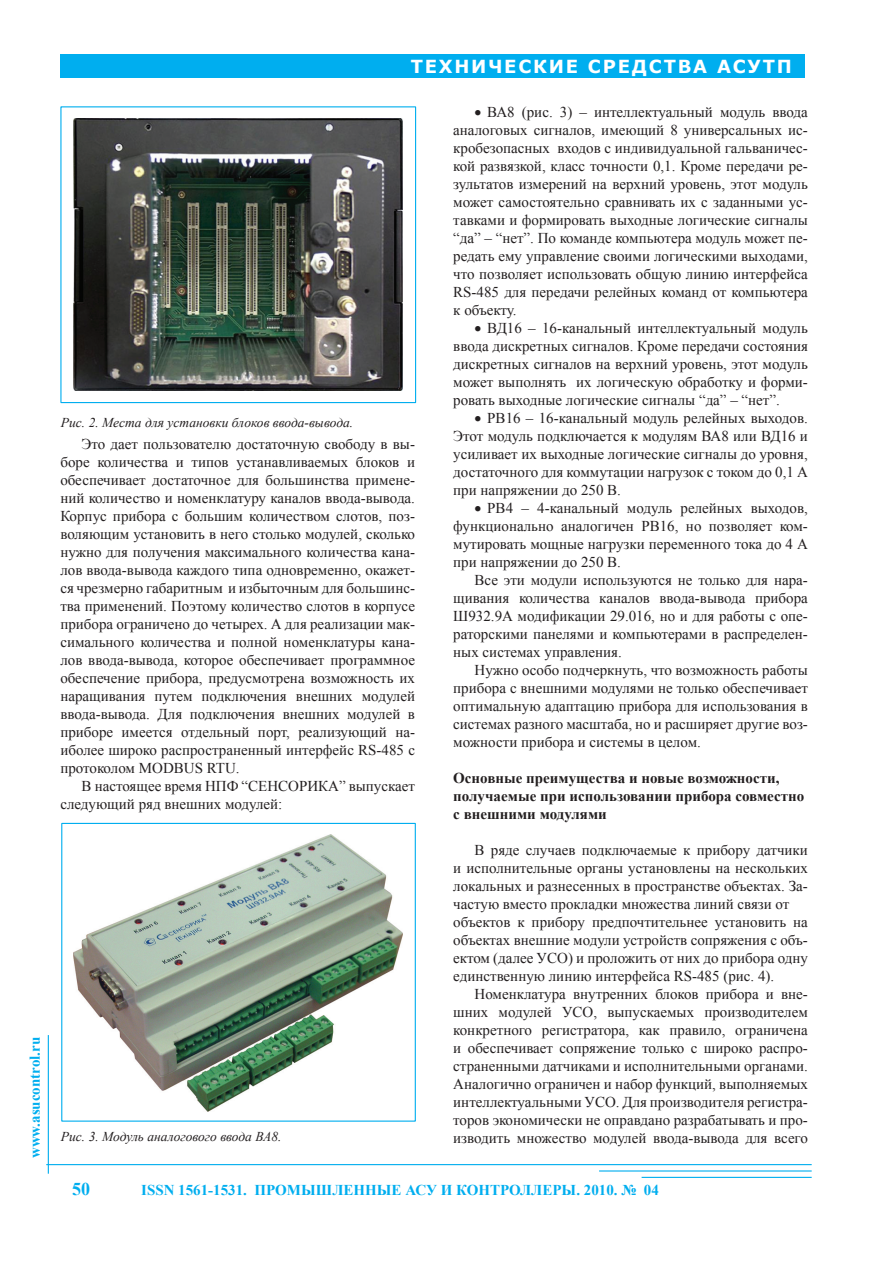
<style>
.page{position:relative;width:893px;height:1263px;background:#fff}
.page>*{position:absolute;margin:0;border:0;box-sizing:border-box;transform-origin:0 0}
.t1{font:700 18px "Verdana";letter-spacing:.1em;color:#fff}
.t2{font:700 18px "Times New Roman";color:#00aeef}
.MARK_spisok{font:15px/18px "Times New Roman";color:#231f20;text-align:justify}
.zag2{font:700 15px/18px "Times New Roman";color:#231f20}
.t3{font:700 15px "Times New Roman";color:#00aeef}
.pod_ris{font:italic 13.5px "Times New Roman";color:#231f20}
</style>
<div class="page">
<hr style="left:46px;top:1164px;width:766px;height:1px;background:#00aeef">
<hr style="left:599px;top:1170px;width:213px;height:1px;background:#00aeef">
<hr style="left:642px;top:1177px;width:170px;height:1px;background:#00aeef">
<hr style="left:48px;top:1035px;width:1px;height:139px;background:#00aeef">
<div style="left:60px;top:54px;width:744px;height:23px;background:#00aeef"></div>
<img style="left:74px;top:119px;width:329px;height:271px">
<div style="left:60px;top:106px;width:356px;height:297px;border:1px solid #00aeef"></div>
<div style="left:61px;top:823px;width:355px;height:299px;border:1px solid #00aeef"></div>
<img style="left:74px;top:834px;width:329px;height:277px">
<p class="t3" style="left:25px;top:1158px;width:123px;rotate:-90deg">www.asucontrol.ru</p>
<p class="t1" style="left:411px;top:55px;width:383px">ТЕХНИЧЕСКИЕ СРЕДСТВА АСУТП</p>
<p class="pod_ris" style="left:61px;top:413px;width:294px">Рис. 2. Места для установки блоков ввода-вывода.</p>
<p class="MARK_spisok" style="left:60px;top:435px;width:356px;text-indent:21px">Это дает пользователю достаточную свободу в вы&shy;боре количества и типов устанавливаемых блоков и обеспечивает достаточное для большинства примене&shy;ний количество и номенклатуру каналов ввода-вывода.<br>Корпус прибора с большим количеством слотов, поз&shy;воляющим установить в него столько модулей, сколько нужно для получения максимального количества кана&shy;лов ввода-вывода каждого типа одновременно, окажет&shy;ся чрезмерно габаритным и избыточным для большинс&shy;тва применений. Поэтому количество слотов в корпусе прибора ограничено до четырех. А для реализации мак&shy;симального количества и полной номенклатуры кана&shy;лов ввода-вывода, которое обеспечивает программное обеспечение прибора, предусмотрена возможность их наращивания путем подключения внешних модулей ввода-вывода. Для подключения внешних модулей в приборе имеется отдельный порт, реализующий на&shy;иболее широко распространенный интерфейс RS-485 с протоколом MODBUS RTU.</p>
<p class="MARK_spisok" style="left:60px;top:777px;width:356px;text-indent:21px">В настоящее время НПФ “СЕНСОРИКА” выпускает следующий ряд внешних модулей:</p>
<p class="pod_ris" style="left:61px;top:1127px;width:222px">Рис. 3. Модуль аналогового ввода ВА8.</p>
<p class="MARK_spisok" style="left:453px;top:102px;width:356px;text-indent:21px">• ВА8 (рис. 3) – интеллектуальный модуль ввода аналоговых сигналов, имеющий 8 универсальных ис&shy;кробезопасных входов с индивидуальной гальваничес&shy;кой развязкой, класс точности 0,1. Кроме передачи ре&shy;зультатов измерений на верхний уровень, этот модуль может самостоятельно сравнивать их с заданными ус&shy;тавками и формировать выходные логические сигналы “да” – “нет”. По команде компьютера модуль может пе&shy;редать ему управление своими логическими выходами, что позволяет использовать общую линию интерфейса RS-485 для передачи релейных команд от компьютера к объекту.</p>
<p class="MARK_spisok" style="left:453px;top:318px;width:356px;text-indent:21px">• ВД16 – 16-канальный интеллектуальный модуль ввода дискретных сигналов. Кроме передачи состояния дискретных сигналов на верхний уровень, этот модуль может выполнять их логическую обработку и форми&shy;ровать выходные логические сигналы “да” – “нет”.</p>
<p class="MARK_spisok" style="left:453px;top:408px;width:356px;text-indent:21px">• РВ16 – 16-канальный модуль релейных выходов.<br>Этот модуль подключается к модулям ВА8 или ВД16 и усиливает их выходные логические сигналы до уровня, достаточного для коммутации нагрузок с током до 0,1 А при напряжении до 250 В.</p>
<p class="MARK_spisok" style="left:453px;top:498px;width:356px;text-indent:21px">• РВ4 – 4-канальный модуль релейных выходов, функционально аналогичен РВ16, но позволяет ком&shy;мутировать мощные нагрузки переменного тока до 4 А при напряжении до 250 В.</p>
<p class="MARK_spisok" style="left:453px;top:570px;width:356px;text-indent:21px">Все эти модули используются не только для нара&shy;щивания количества каналов ввода-вывода прибора Ш932.9А модификации 29.016, но и для работы с опе&shy;раторскими панелями и компьютерами в распределен&shy;ных системах управления.</p>
<p class="MARK_spisok" style="left:453px;top:660px;width:356px;text-indent:21px">Нужно особо подчеркнуть, что возможность работы прибора с внешними модулями не только обеспечивает оптимальную адаптацию прибора для использования в системах разного масштаба, но и расширяет другие воз&shy;можности прибора и системы в целом.</p>
<p class="zag2" style="left:453px;top:768px;width:353px">Основные преимущества и новые возможности, получаемые при использовании прибора совместно с внешними модулями</p>
<p class="MARK_spisok" style="left:453px;top:840px;width:356px;text-indent:21px">В ряде случаев подключаемые к прибору датчики и исполнительные органы установлены на нескольких локальных и разнесенных в пространстве объектах. За&shy;частую вместо прокладки множества линий связи от</p>
<p class="MARK_spisok" style="left:453px;top:912px;width:356px">объектов к прибору предпочтительнее установить на объектах внешние модули устройств сопряжения с объ&shy;ектом (далее УСО) и проложить от них до прибора одну единственную линию интерфейса RS-485 (рис. 4).</p>
<p class="MARK_spisok" style="left:453px;top:984px;width:356px;text-indent:21px">Номенклатура внутренних блоков прибора и вне&shy;шних модулей УСО, выпускаемых производителем конкретного регистратора, как правило, ограничена и обеспечивает сопряжение только с широко распро&shy;страненными датчиками и исполнительными органами.<br>Аналогично ограничен и набор функций, выполняемых интеллектуальными УСО. Для производителя регистра&shy;торов экономически не оправдано разрабатывать и про&shy;изводить множество модулей ввода-вывода для всего</p>
<p class="t2" style="left:72px;top:1177px;width:19px">50</p>
<p class="t3" style="left:141px;top:1180px;width:519px">ISSN 1561-1531. ПРОМЫШЛЕННЫЕ АСУ И КОНТРОЛЛЕРЫ. 2010. № 04</p>
</div>
